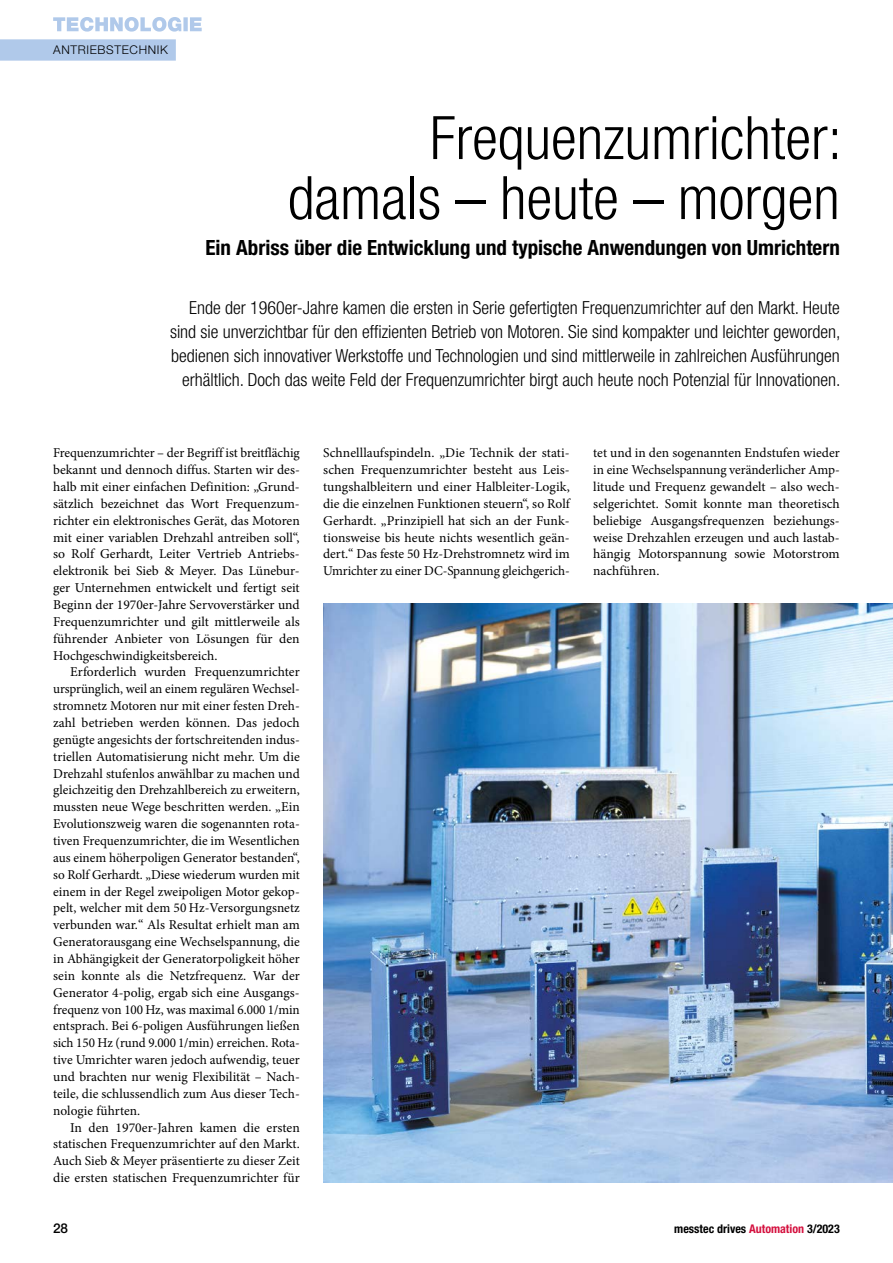
<style>
.page{position:relative;width:893px;height:1263px;background:#fff}
.page>*{position:absolute;margin:0;border:0;box-sizing:border-box;transform-origin:0 0}
.t1{font:300 condensed 60px/60px "Helvetica Neue LT Std";color:#000;text-align:right}
.t2{font:700 condensed 21px "Helvetica Neue LT Std";color:#000}
.t3{font:300 condensed 18px/24px "Helvetica Neue LT Std";color:#000;text-align:right}
.t4{font:13.5px/16.8px "Minion Pro";color:#000;text-align:justify}
.t5{font:500 13.5px "Helvetica Neue LT Std";color:#000}
.t6{font:700 condensed 12px "Helvetica Neue LT Std";color:#000}
.t7{font:300 12px "Helvetica Neue LT Std";color:#000}
.s1{color:#d4103e}
</style>
<div class="page">
<img style="left:323px;top:604px;width:570px;height:578px">
<svg style="left:53px;top:17px;width:149px;height:15px"></svg>
<div style="left:0;top:39px;width:176px;height:22px;background:#b0c9ea"></div>
<p class="t7" style="left:53px;top:43px;width:26px">ANTRIEBSTECH</p>
<p class="t7" style="left:148px;top:43px;width:16px">NIK</p>
<h1 class="t1" style="left:288px;top:107px;width:556px">Frequenzumrichter: damals – heute – morgen</h1>
<h2 class="t2" style="left:205px;top:234px;width:636px">Ein Abriss über die Entwicklung und typische Anwendungen von Umrichtern</h2>
<p class="t3" style="left:170px;top:295px;width:672px">Ende der 1960er-Jahre kamen die ersten in Serie gefertigten Frequenzumrichter auf den Markt. Heute sind sie unverzichtbar für den effizienten Betrieb von Motoren. Sie sind kompakter und leichter geworden, bedienen sich innovativer Werkstoffe und Technologien und sind mittlerweile in zahlreichen Ausführungen erhältlich. Doch das weite Feld der Frequenzumrichter birgt auch heute noch Potenzial für Innovationen.</p>
<p class="t4" style="left:53px;top:445px;width:248px">Frequenzumrichter – der Begriff ist breitflächig bekannt und dennoch diffus. Starten wir des&shy;halb mit einer einfachen Definition: „Grund&shy;sätzlich bezeichnet das Wort Frequenzum&shy;richter ein elektronisches Gerät, das Motoren mit einer variablen Drehzahl antreiben soll“, so Rolf Gerhardt, Leiter Vertrieb Antriebs&shy;elektronik bei Sieb &amp; Meyer. Das Lünebur&shy;ger Unternehmen entwickelt und fertigt seit Beginn der 1970er-Jahre Servoverstärker und Frequenzumrichter und gilt mittlerweile als führender Anbieter von Lösungen für den Hochgeschwindigkeitsbereich.</p>
<p class="t4" style="left:53px;top:664px;width:248px;text-indent:17px">Erforderlich wurden Frequenzumrichter ursprünglich, weil an einem regulären Wechsel&shy;stromnetz Motoren nur mit einer festen Dreh&shy;zahl betrieben werden können. Das jedoch genügte angesichts der fortschreitenden indus&shy;triellen Automatisierung nicht mehr. Um die Drehzahl stufenlos anwählbar zu machen und gleichzeitig den Drehzahlbereich zu erweitern, mussten neue Wege beschritten werden. „Ein Evolutionszweig waren die sogenannten rota&shy;tiven Frequenzumrichter, die im Wesentlichen aus einem höherpoligen Generator bestanden“, so Rolf Gerhardt. „Diese wiederum wurden mit einem in der Regel zweipoligen Motor gekop&shy;pelt, welcher mit dem 50 Hz-Versorgungsnetz verbunden war.“ Als Resultat erhielt man am Generatorausgang eine Wechselspannung, die in Abhängigkeit der Generatorpoligkeit höher sein konnte als die Netzfrequenz. War der Generator 4-polig, ergab sich eine Ausgangs&shy;frequenz von 100 Hz, was maximal 6.000 1/min entsprach. Bei 6-poligen Ausführungen ließen sich 150 Hz (rund 9.000 1/min) erreichen. Rota&shy;tive Umrichter waren jedoch aufwendig, teuer und brachten nur wenig Flexibilität – Nach&shy;teile, die schlussendlich zum Aus dieser Tech&shy;nologie führten.</p>
<p class="t4" style="left:53px;top:1119px;width:248px;text-indent:17px">In den 1970er-Jahren kamen die ersten statischen Frequenzumrichter auf den Markt.<br>Auch Sieb &amp; Meyer präsentierte zu dieser Zeit die ersten statischen Frequenzumrichter für</p>
<p class="t4" style="left:323px;top:445px;width:248px">Schnelllaufspindeln. „Die Technik der stati&shy;schen Frequenzumrichter besteht aus Leis&shy;tungshalbleitern und einer Halbleiter-Logik, die die einzelnen Funktionen steuern“, so Rolf Gerhardt. „Prinzipiell hat sich an der Funk&shy;tionsweise bis heute nichts wesentlich geän&shy;dert.“ Das feste 50 Hz-Drehstromnetz wird im Umrichter zu einer DC-Spannung gleichgerich-</p>
<p class="t4" style="left:593px;top:445px;width:248px">tet und in den sogenannten Endstufen wieder in eine Wechselspannung veränderlicher Amp&shy;litude und Frequenz gewandelt – also wech&shy;selgerichtet. Somit konnte man theoretisch beliebige Ausgangsfrequenzen beziehungs&shy;weise Drehzahlen erzeugen und auch lastab&shy;hängig Motorspannung sowie Motorstrom nachführen.</p>
<p class="t5" style="left:53px;top:1220px;width:17px">28</p>
<p class="t6" style="left:674px;top:1221px;width:167px">messtec drives <span class="s1">Automation</span> 3/2023</p>
</div>
